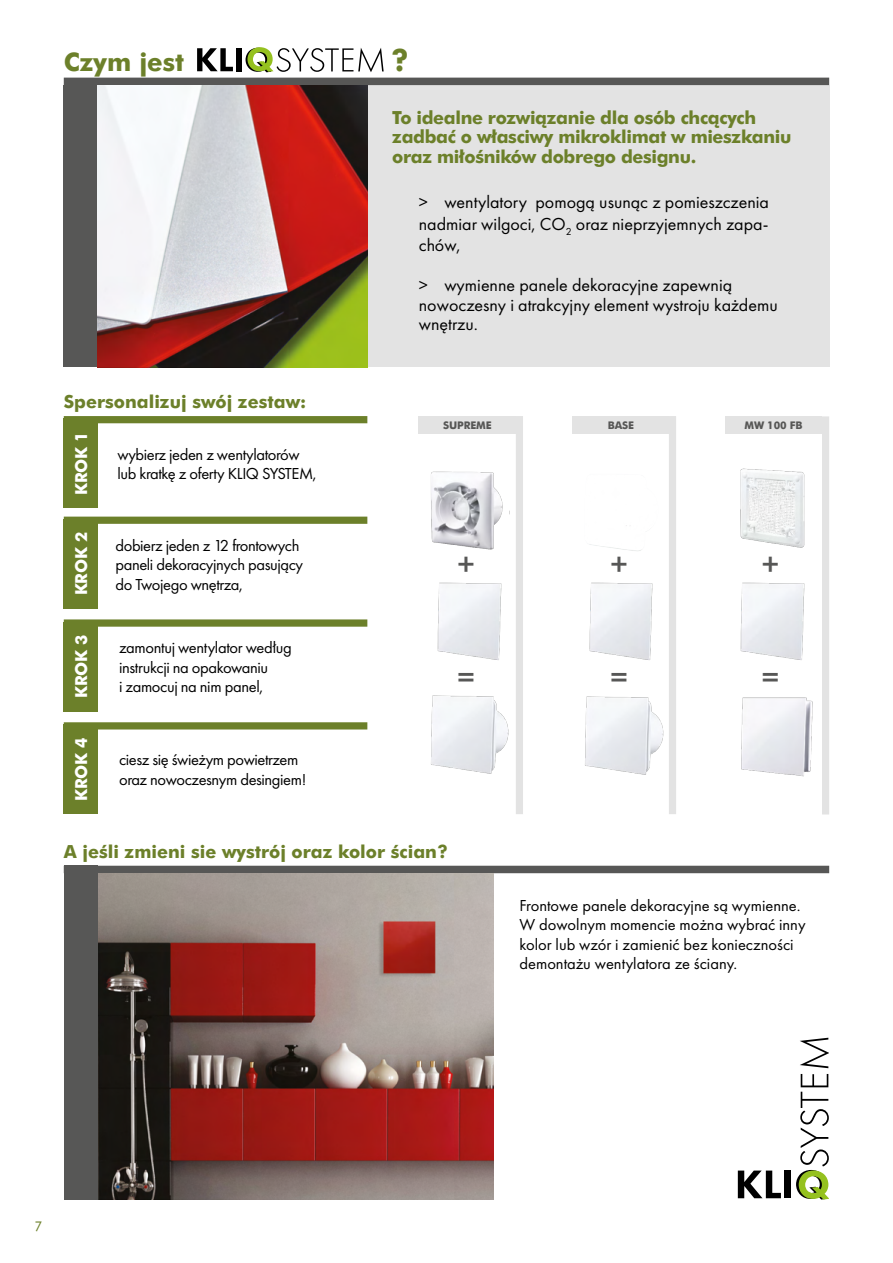
<style>
.page{position:relative;width:893px;height:1263px;background:#fff}
.page>*{position:absolute;margin:0;border:0;box-sizing:border-box;transform-origin:0 0}
.t1{font:700 30px "Futura EU";color:#6c802a}
.t2{font:700 25.5px "Futura EU";color:#6c802a}
.t3{font:700 25.5px "Futura EU";color:#575756}
.t4{font:18px/21px "Futura PT";color:#000;text-align:justify}
.t5{font:700 18px/19.5px "Futura EU";letter-spacing:-.02em;color:#6c802a}
.t6{font:700 18px "Futura EU";color:#6c802a}
.t7{font:16.5px/19.5px "Futura PT";letter-spacing:-.025em;color:#000}
.t8{font:16.5px/19.5px "Futura PT";color:#000}
.t9{font:700 16.5px "Futura EU";letter-spacing:-.01em;color:#fff}
.t10{font:13.5px "Futura EU";color:#6c802a}
.t11{font:700 10.5px "Futura EU";letter-spacing:-.01em;color:#575756}
</style>
<div class="page">
<div style="left:98px;top:85px;width:731px;height:282px;background:#e3e3e3"></div>
<div style="left:64px;top:85px;width:34px;height:282px;background:#575756"></div>
<div style="left:64px;top:418px;width:34px;height:90px;background:#6c802a"></div>
<div style="left:64px;top:78px;width:765px;height:7px;background:#575756"></div>
<div style="left:64px;top:416px;width:303px;height:7px;background:#6c802a"></div>
<svg style="left:197px;top:48px;width:36px;height:23px"></svg>
<div style="left:236px;top:48px;width:5px;height:23px;background:#000"></div>
<svg style="left:246px;top:47px;width:138px;height:25px"></svg>
<img style="left:98px;top:85px;width:269px;height:282px">
<svg style="left:800px;top:1038px;width:29px;height:30px"></svg>
<svg style="left:738px;top:1170px;width:43px;height:28px"></svg>
<div style="left:785px;top:1170px;width:6px;height:28px;background:#000"></div>
<svg style="left:796px;top:1074px;width:33px;height:125px"></svg>
<div style="left:64px;top:519px;width:34px;height:89px;background:#6c802a"></div>
<div style="left:64px;top:622px;width:34px;height:89px;background:#6c802a"></div>
<div style="left:64px;top:724px;width:34px;height:90px;background:#6c802a"></div>
<div style="left:64px;top:517px;width:303px;height:7px;background:#6c802a"></div>
<div style="left:64px;top:619px;width:303px;height:8px;background:#6c802a"></div>
<div style="left:64px;top:722px;width:303px;height:7px;background:#6c802a"></div>
<div style="left:64px;top:866px;width:765px;height:7px;background:#575756"></div>
<div style="left:725px;top:416px;width:97px;height:17px;background:#e3e3e3"></div>
<div style="left:822px;top:416px;width:7px;height:398px;background:#e3e3e3"></div>
<div style="left:419px;top:416px;width:97px;height:18px;background:#e3e3e3"></div>
<div style="left:516px;top:416px;width:7px;height:398px;background:#e3e3e3"></div>
<div style="left:572px;top:416px;width:97px;height:18px;background:#e3e3e3"></div>
<div style="left:669px;top:416px;width:7px;height:398px;background:#e3e3e3"></div>
<img style="left:431px;top:471px;width:79px;height:79px">
<img style="left:437px;top:582px;width:65px;height:78px">
<img style="left:431px;top:695px;width:78px;height:79px">
<img style="left:589px;top:582px;width:64px;height:78px">
<img style="left:740px;top:582px;width:65px;height:78px">
<img style="left:585px;top:696px;width:79px;height:79px">
<img style="left:98px;top:873px;width:396px;height:327px">
<div style="left:64px;top:866px;width:34px;height:334px;background:#575756"></div>
<img style="left:740px;top:468px;width:65px;height:80px">
<img style="left:741px;top:697px;width:82px;height:118px">
<h2 class="t2" style="left:64px;top:46px;width:122px">Czym jest</h2>
<h1 class="t1" style="left:391px;top:42px;width:20px">?</h1>
<p class="t5" style="left:392px;top:108px;width:401px">To idealne rozwiązanie dla osób chcących zadbać o własciwy mikroklimat w mieszkaniu oraz miłośników dobrego designu.</p>
<p class="t4" style="left:419px;top:192px;width:352px">&gt; wentylatory pomogą usunąc z pomieszczenia nadmiar wilgoci, CO<sub>2</sub> oraz nieprzyjemnych zapa&shy;chów,</p>
<p class="t4" style="left:419px;top:275px;width:360px;line-height:19.5px;text-align:left">&gt; wymienne panele dekoracyjne zapewnią nowoczesny i atrakcyjny element wystroju każdemu wnętrzu.</p>
<p class="t6" style="left:64px;top:390px;width:244px">Spersonalizuj swój zestaw:</p>
<p class="t7" style="left:118px;top:444px;width:201px">wybierz jeden z wentylatorów lub kratkę z oferty KLIQ SYSTEM,</p>
<p class="t9" style="left:71px;top:495px;width:65px;rotate:-90deg">KROK 1</p>
<p class="t9" style="left:71px;top:595px;width:65px;rotate:-90deg">KROK 2</p>
<p class="t9" style="left:71px;top:698px;width:65px;rotate:-90deg">KROK 3</p>
<p class="t9" style="left:71px;top:645px;width:12px;rotate:-90deg">1</p>
<p class="t9" style="left:71px;top:801px;width:65px;rotate:-90deg">KROK 4</p>
<p class="t9" style="left:71px;top:748px;width:12px;rotate:-90deg">1</p>
<p class="t7" style="left:116px;top:535px;width:189px">dobierz jeden z 12 frontowych paneli dekoracyjnych pasujący do Twojego wnętrza,</p>
<p class="t7" style="left:119px;top:638px;width:174px">zamontuj wentylator według instrukcji na opakowaniu<br>i zamocuj na nim panel,</p>
<p class="t7" style="left:119px;top:750px;width:189px">ciesz się świeżym powietrzem oraz nowoczesnym desingiem!</p>
<p class="t11" style="left:443px;top:419px;width:50px">SUPREME</p>
<p class="t11" style="left:608px;top:419px;width:28px">BASE</p>
<p class="t11" style="left:744px;top:419px;width:60px">MW 100 FB</p>
<h2 class="t3" style="left:455px;top:547px;width:23px">+</h2>
<h2 class="t3" style="left:608px;top:547px;width:23px">+</h2>
<h2 class="t3" style="left:760px;top:547px;width:23px">+</h2>
<h2 class="t3" style="left:455px;top:660px;width:23px">=</h2>
<h2 class="t3" style="left:608px;top:660px;width:23px">=</h2>
<h2 class="t3" style="left:760px;top:660px;width:23px">=</h2>
<p class="t6" style="left:64px;top:840px;width:386px">A jeśli zmieni sie wystrój oraz kolor ścian?</p>
<p class="t8" style="left:519px;top:895px;width:288px">Frontowe panele dekoracyjne są wymienne.<br>W dowolnym momencie można wybrać inny kolor lub wzór i zamienić bez konieczności demontażu wentylatora ze ściany.</p>
<p class="t10" style="left:35px;top:1217px;width:9px">7</p>
</div>
